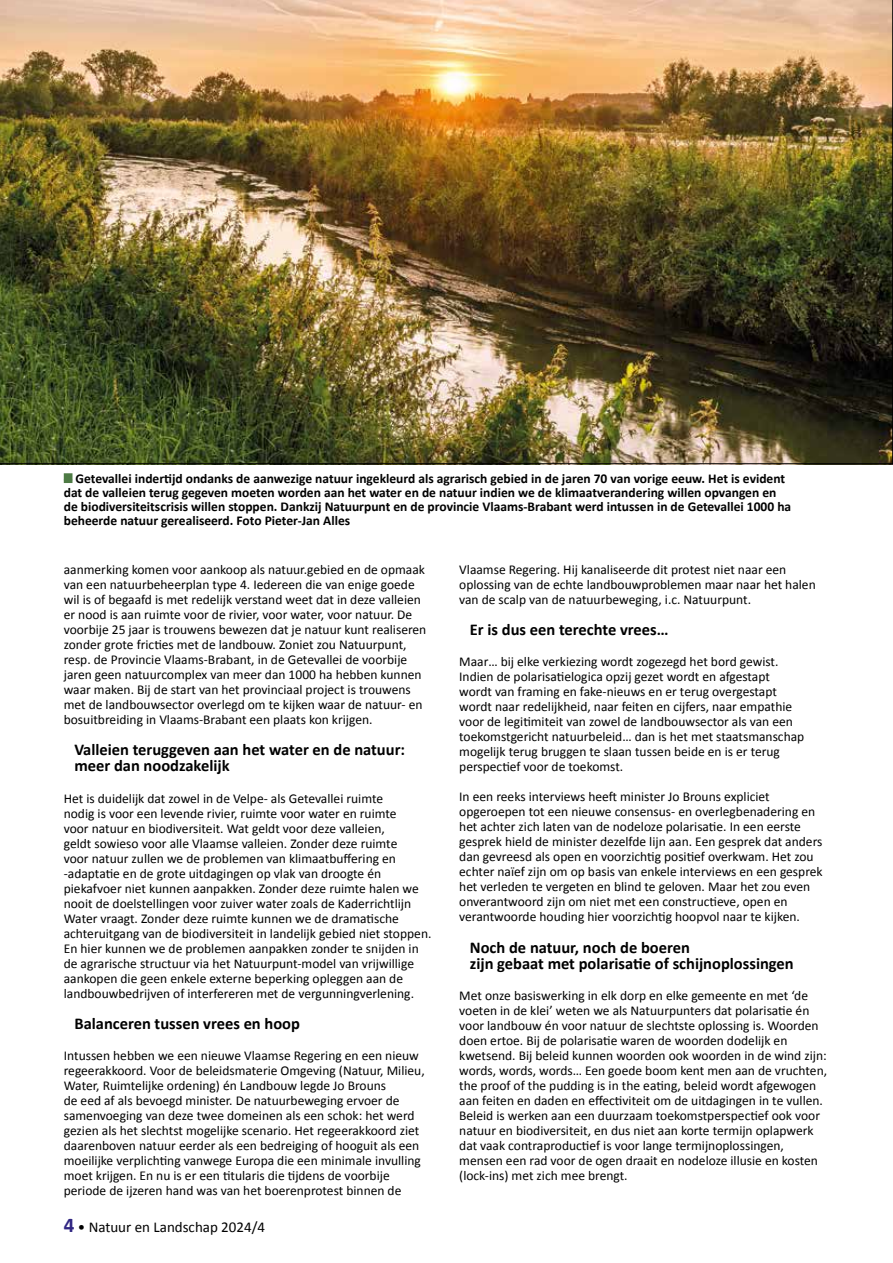
<style>
.page{position:relative;width:893px;height:1263px;background:#fff}
.page>*{position:absolute;margin:0;border:0;box-sizing:border-box;transform-origin:0 0}
.t1{font:700 16.5px/16.2px "Calibri";color:#000}
.t2{font:15px "Calibri";color:#000}
.t3{font:13.5px/15px "Calibri";color:#000}
.t4{font:700 13.5px/14.2px "Calibri";color:#000}
.s1{color:#4e7b45}
.s2{font-weight:700;font-size:21px;color:#312783}
</style>
<div class="page">
<div style="left:64px;top:473px;width:8px;height:10px;background:#4e7b45"></div>
<img style="left:0;top:0;width:893px;height:464px">
<p class="t4" style="left:64px;top:470px;width:729px"><span class="s1">--</span> Getevallei indertijd ondanks de aanwezige natuur ingekleurd als agrarisch gebied in de jaren 70 van vorige eeuw. Het is evident dat de valleien terug gegeven moeten worden aan het water en de natuur indien we de klimaatverandering willen opvangen en de biodiversiteitscrisis willen stoppen. Dankzij Natuurpunt en de provincie Vlaams-Brabant werd intussen in de Getevallei 1000 ha beheerde natuur gerealiseerd. Foto Pieter-Jan Alles</p>
<p class="t3" style="left:459px;top:561px;width:358px">Vlaamse Regering. Hij kanaliseerde dit protest niet naar een oplossing van de echte landbouwproblemen maar naar het halen van de scalp van de natuurbeweging, i.c. Natuurpunt.</p>
<p class="t1" style="left:470px;top:621px;width:200px">Er is dus een terechte vrees…</p>
<p class="t3" style="left:459px;top:654px;width:347px">Maar… bij elke verkiezing wordt zogezegd het bord gewist.<br>Indien de polarisatielogica opzij gezet wordt en afgestapt wordt van framing en fake-nieuws en er terug overgestapt wordt naar redelijkheid, naar feiten en cijfers, naar empathie voor de legitimiteit van zowel de landbouwsector als van een toekomstgericht natuurbeleid… dan is het met staatsmanschap mogelijk terug bruggen te slaan tussen beide en is er terug perspectief voor de toekomst.</p>
<p class="t3" style="left:459px;top:789px;width:365px">In een reeks interviews heeft minister Jo Brouns expliciet opgeroepen tot een nieuwe consensus- en overlegbenadering en het achter zich laten van de nodeloze polarisatie. In een eerste gesprek hield de minister dezelfde lijn aan. Een gesprek dat anders dan gevreesd als open en voorzichtig positief overkwam. Het zou echter naïef zijn om op basis van enkele interviews en een gesprek het verleden te vergeten en blind te geloven. Maar het zou even onverantwoord zijn om niet met een constructieve, open en verantwoorde houding hier voorzichtig hoopvol naar te kijken.</p>
<p class="t1" style="left:470px;top:938px;width:325px">Noch de natuur, noch de boeren<br>zijn gebaat met polarisatie of schijnoplossingen</p>
<p class="t3" style="left:459px;top:987px;width:369px">Met onze basiswerking in elk dorp en elke gemeente en met ‘de voeten in de klei’ weten we als Natuurpunters dat polarisatie én voor landbouw én voor natuur de slechtste oplossing is. Woorden doen ertoe. Bij de polarisatie waren de woorden dodelijk en kwetsend. Bij beleid kunnen woorden ook woorden in de wind zijn: words, words, words… Een goede boom kent men aan de vruchten, the proof of the pudding is in the eating, beleid wordt afgewogen aan feiten en daden en effectiviteit om de uitdagingen in te vullen.<br>Beleid is werken aan een duurzaam toekomstperspectief ook voor natuur en biodiversiteit, en dus niet aan korte termijn oplapwerk dat vaak contraproductief is voor lange termijnoplossingen, mensen een rad voor de ogen draait en nodeloze illusie en kosten (lock-ins) met zich mee brengt.</p>
<p class="t3" style="left:64px;top:561px;width:364px">aanmerking komen voor aankoop als natuur.gebied en de opmaak van een natuurbeheerplan type 4. Iedereen die van enige goede wil is of begaafd is met redelijk verstand weet dat in deze valleien er nood is aan ruimte voor de rivier, voor water, voor natuur. De voorbije 25 jaar is trouwens bewezen dat je natuur kunt realiseren zonder grote fricties met de landbouw. Zoniet zou Natuurpunt, resp. de Provincie Vlaams-Brabant, in de Getevallei de voorbije jaren geen natuurcomplex van meer dan 1000 ha hebben kunnen waar maken. Bij de start van het provinciaal project is trouwens met de landbouwsector overlegd om te kijken waar de natuur- en bosuitbreiding in Vlaams-Brabant een plaats kon krijgen.</p>
<p class="t1" style="left:74px;top:741px;width:332px">Valleien teruggeven aan het water en de natuur: meer dan noodzakelijk</p>
<p class="t3" style="left:64px;top:790px;width:369px">Het is duidelijk dat zowel in de Velpe- als Getevallei ruimte<br>nodig is voor een levende rivier, ruimte voor water en ruimte<br>voor natuur en biodiversiteit. Wat geldt voor deze valleien,<br>geldt sowieso voor alle Vlaamse valleien. Zonder deze ruimte<br>voor natuur zullen we de problemen van klimaatbuffering en -adaptatie en de grote uitdagingen op vlak van droogte én piekafvoer niet kunnen aanpakken. Zonder deze ruimte halen we nooit de doelstellingen voor zuiver water zoals de Kaderrichtlijn Water vraagt. Zonder deze ruimte kunnen we de dramatische achteruitgang van de biodiversiteit in landelijk gebied niet stoppen.<br>En hier kunnen we de problemen aanpakken zonder te snijden in de agrarische structuur via het Natuurpunt-model van vrijwillige aankopen die geen enkele externe beperking opleggen aan de landbouwbedrijven of interfereren met de vergunningverlening.</p>
<p class="t1" style="left:74px;top:1014px;width:227px">Balanceren tussen vrees en hoop</p>
<p class="t3" style="left:64px;top:1047px;width:362px">Intussen hebben we een nieuwe Vlaamse Regering en een nieuw regeerakkoord. Voor de beleidsmaterie Omgeving (Natuur, Milieu, Water, Ruimtelijke ordening) én Landbouw legde Jo Brouns<br>de eed af als bevoegd minister. De natuurbeweging ervoer de samenvoeging van deze twee domeinen als een schok: het werd gezien als het slechtst mogelijke scenario. Het regeerakkoord ziet daarenboven natuur eerder als een bedreiging of hooguit als een moeilijke verplichting vanwege Europa die een minimale invulling moet krijgen. En nu is er een titularis die tijdens de voorbije periode de ijzeren hand was van het boerenprotest binnen de</p>
<p class="t2" style="left:64px;top:1218px;width:203px"><span class="s2">4</span> • Natuur en Landschap 2024/4</p>
</div>
